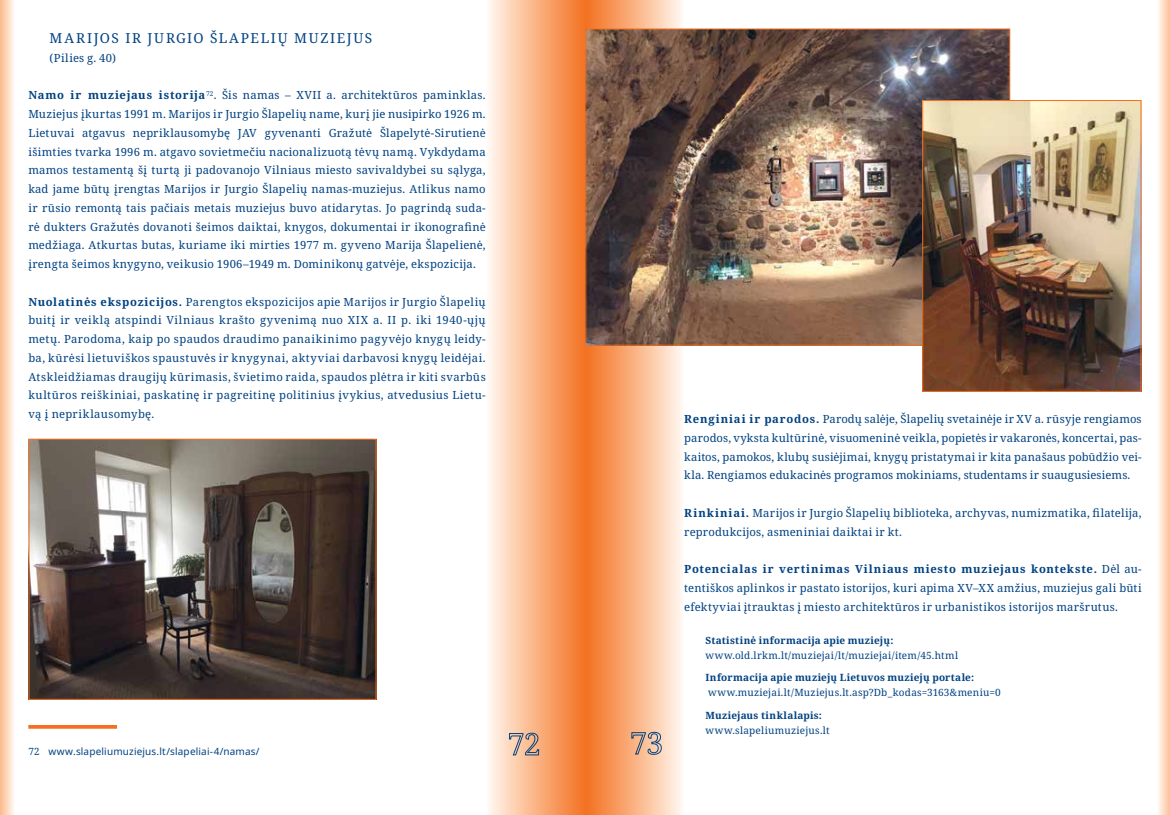
<style>
.page{position:relative;width:1170px;height:815px;background:#fff}
.page>*{position:absolute;margin:0;border:0;box-sizing:border-box;transform-origin:0 0}
.t1{font:13.75px "Noto Serif";letter-spacing:.125em;color:#004282}
.t2{font:11.25px/18.8px "Noto Serif";letter-spacing:.02em;color:#004282;text-align:justify}
.t3{font:10px "Noto Serif";letter-spacing:.015em;color:#004282}
.t4{font:700 10px "Noto Serif";letter-spacing:.015em;color:#004282}
.t5{font:10px "Noto Sans";letter-spacing:.015em;color:#004282}
.s1{font-weight:700}
.s2{font-family:"Noto Serif"}
</style>
<div class="page">
<div style="left:485px;top:0;width:100px;height:815px;background:linear-gradient(to right,#fffbf3,#f47322)"></div>
<div style="left:585px;top:0;width:99px;height:815px;background:linear-gradient(to right,#f36e1c,#fff7ee)"></div>
<svg style="left:0;top:0;width:14px;height:815px;background:#fdd5ba"></svg>
<svg style="left:1158px;top:0;width:11px;height:815px;background:#fddec8"></svg>
<svg style="left:508px;top:733px;width:31px;height:23px"></svg>
<svg style="left:631px;top:732px;width:31px;height:23px"></svg>
<img style="left:31px;top:441px;width:343px;height:257px">
<div style="left:29px;top:439px;width:347px;height:261px;border:1px solid #f36f21"></div>
<img style="left:587px;top:31px;width:421px;height:313px">
<img style="left:924px;top:102px;width:215px;height:288px">
<div style="left:922px;top:100px;width:219px;height:292px;border:1px solid #f36f21"></div>
<svg style="left:28px;top:725px;width:89px;height:4px"></svg>
<p class="t1" style="left:50px;top:29px;width:25px">Marijos</p>
<p class="t1" style="left:125px;top:29px;width:51px">ir Jurgio</p>
<p class="t1" style="left:210px;top:29px;width:20px">Šlapeli</p>
<p class="t1" style="left:278px;top:29px;width:95px">ų muziejus</p>
<p class="t2" style="left:50px;top:48px;width:68px">(Pilies g. 40)</p>
<p class="t2" style="left:28px;top:85px;width:459px"><span class="s1">Namo ir muziejaus istorija</span><sup>72</sup>. Šis namas – XVII a. architektūros paminklas.<br>Muziejus įkurtas 1991 m. Marijos ir Jurgio Šlapelių name, kurį jie nusipirko 1926 m.<br>Lietuvai atgavus nepriklausomybę JAV gyvenanti Gražutė Šlapelytė-Sirutienė išimties tvarka 1996 m. atgavo sovietmečiu nacionalizuotą tėvų namą. Vykdydama mamos testamentą šį turtą ji padovanojo Vilniaus miesto savivaldybei su sąlyga, kad jame būtų įrengtas Marijos ir Jurgio Šlapelių namas-muziejus. Atlikus namo ir rūsio remontą tais pačiais metais muziejus buvo atidarytas. Jo pagrindą suda&shy;rė dukters Gražutės dovanoti šeimos daiktai, knygos, dokumentai ir ikonografinė medžiaga. Atkurtas butas, kuriame iki mirties 1977 m. gyveno Marija Šlapelienė, įrengta šeimos knygyno, veikusio 1906–1949 m. Dominikonų gatvėje, ekspozicija.</p>
<p class="t2" style="left:28px;top:292px;width:459px"><span class="s1">Nuolatinės ekspozicijos.</span> Parengtos ekspozicijos apie Marijos ir Jurgio Šlapelių buitį ir veiklą atspindi Vilniaus krašto gyvenimą nuo XIX a. II p. iki 1940-ųjų metų. Parodoma, kaip po spaudos draudimo panaikinimo pagyvėjo knygų leidy&shy;ba, kūrėsi lietuviškos spaustuvės ir knygynai, aktyviai darbavosi knygų leidėjai.<br>Atskleidžiamas draugijų kūrimasis, švietimo raida, spaudos plėtra ir kiti svarbūs kultūros reiškiniai, paskatinę ir pagreitinę politinius įvykius, atvedusius Lietu&shy;vą į nepriklausomybę.</p>
<p class="t5" style="left:28px;top:744px;width:233px"><span class="s2">72</span> www.slapeliumuziejus.lt/slapeliai-4/namas/</p>
<p class="t2" style="left:684px;top:409px;width:459px"><span class="s1">Renginiai ir parodos.</span> Parodų salėje, Šlapelių svetainėje ir XV a. rūsyje rengiamos parodos, vyksta kultūrinė, visuomeninė veikla, popietės ir vakaronės, koncertai, pas&shy;kaitos, pamokos, klubų susiėjimai, knygų pristatymai ir kita panašaus pobūdžio vei&shy;kla. Rengiamos edukacinės programos mokiniams, studentams ir suaugusiesiems.</p>
<p class="t2" style="left:684px;top:503px;width:459px"><span class="s1">Rinkiniai.</span> Marijos ir Jurgio Šlapelių biblioteka, archyvas, numizmatika, filatelija, reprodukcijos, asmeniniai daiktai ir kt.</p>
<p class="t2" style="left:684px;top:559px;width:459px"><span class="s1">Potencialas ir vertinimas Vilniaus miesto muziejaus kontekste.</span> Dėl au&shy;tentiškos aplinkos ir pastato istorijos, kuri apima XV–XX amžius, muziejus gali būti efektyviai įtrauktas į miesto architektūros ir urbanistikos istorijos maršrutus.</p>
<p class="t4" style="left:705px;top:634px;width:189px">Statistinė informacija apie muziejų:</p>
<p class="t3" style="left:705px;top:649px;width:254px">www.old.lrkm.lt/muziejai/lt/muziejai/item/45.html</p>
<p class="t4" style="left:705px;top:671px;width:270px">Informacija apie muziejų Lietuvos muziejų portale:</p>
<p class="t3" style="left:708px;top:686px;width:294px">www.muziejai.lt/Muziejus.lt.asp?Db_kodas=3163&amp;meniu=0</p>
<p class="t4" style="left:705px;top:708px;width:118px">Muziejaus tinklalapis:</p>
<p class="t3" style="left:705px;top:723px;width:126px">www.slapeliumuziejus.lt</p>
</div>
